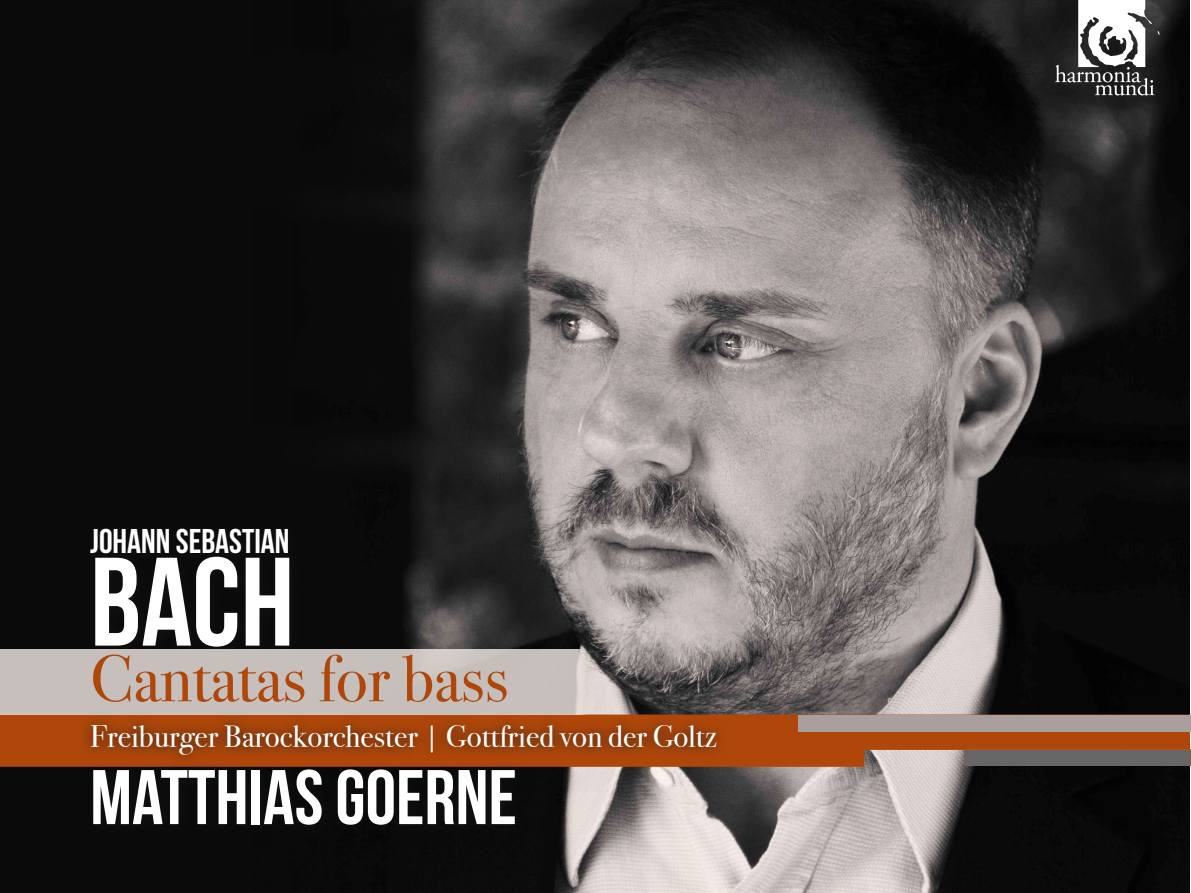
<style>
.page{position:relative;width:1191px;height:893px;background:#fff}
.page>*{position:absolute;margin:0;border:0;box-sizing:border-box;transform-origin:0 0}
.t1{font:125.55px "Bebas Neue";color:#fff}
.t2{font:77.25px "Bebas Neue";color:#fff}
.t3{font:66.15px "Bodoni Svty Two ITCTT";color:#b0470a}
.t4{font:34.35px "Bebas Neue";color:#fff}
.t5{font:31.2px "Bodoni Svty Two ITCTT";color:#fff}
</style>
<div class="page">
<img style="left:410px;top:0;width:779px;height:893px">
<div style="left:0;top:0;width:410px;height:893px;background:#0a0a0a"></div>
<svg style="left:0;top:714px;width:1189px;height:53px;background:#af541f"></svg>
<div style="left:82px;top:759px;width:448px;height:81px;background:#0c0c0c"></div>
<svg style="left:80px;top:712px;width:648px;height:55px;background:#a0440e"></svg>
<div style="left:0;top:649px;width:586px;height:65px;background:#c6bfbb"></div>
<svg style="left:1055px;top:0;width:104px;height:96px"></svg>
<div style="left:964px;top:749px;width:227px;height:17px;background:#676767"></div>
<div style="left:798px;top:714px;width:393px;height:17px;background:#a9a09d"></div>
<p class="t4" style="left:90px;top:522px;width:201px">JOHANN SEBASTIAN</p>
<h1 class="t1" style="left:90px;top:533px;width:205px">BACH</h1>
<h3 class="t3" style="left:90px;top:624px;width:419px">Cantatas for bass</h3>
<p class="t5" style="left:90px;top:711px;width:628px">Freiburger Barockorchester | Gottfried von der Goltz</p>
<h2 class="t2" style="left:90px;top:755px;width:428px">MATTHIAS GOERNE</h2>
</div>
